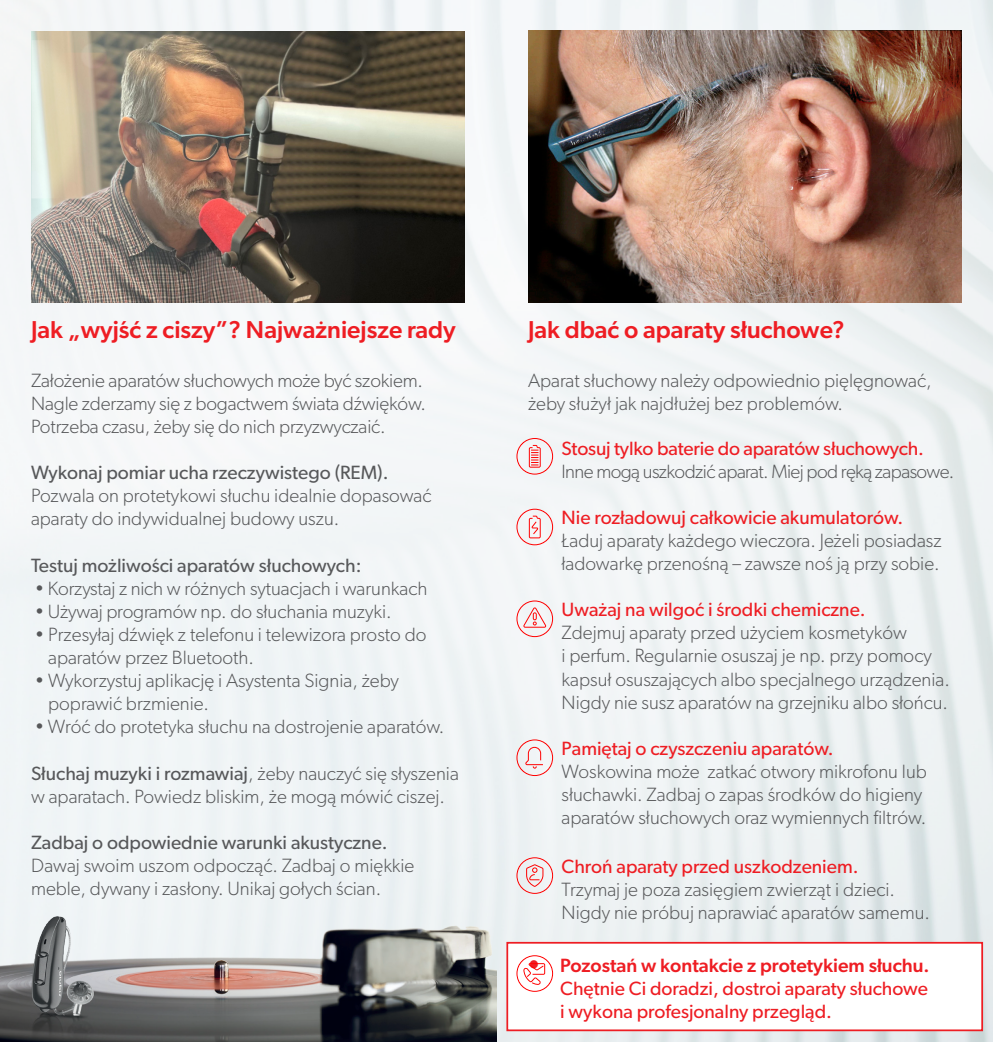
<style>
.page{position:relative;width:993px;height:1042px;background:#fff}
.page>*{position:absolute;margin:0;border:0;box-sizing:border-box;transform-origin:0 0}
.t1{font:500 24.5px "Gibson";color:#ee1d23}
.t2{font:300 19.25px/23.1px "Gibson";color:#57585a}
.t3{font:19.25px/23.1px "Gibson";color:#ee1d23}
.t4{font:19.25px "Gibson";color:#57585a}
.t5{font:300 19.25px "Gibson";letter-spacing:-.03em;color:#57585a}
.t6{font:500 19.25px "Gibson";color:#ee1d23}
.s1{font-weight:400}
</style>
<div class="page">
<img style="left:0;top:0;width:992px;height:1042px">
<div style="left:506px;top:942px;width:476px;height:89px;background:#fff;border:2px solid #ee1d23"></div>
<img style="left:528px;top:31px;width:433px;height:272px">
<img style="left:763px;top:31px;width:198px;height:150px">
<img style="left:863px;top:79px;width:98px;height:107px">
<img style="left:32px;top:32px;width:433px;height:271px">
<img style="left:32px;top:40px;width:120px;height:158px">
<img style="left:32px;top:53px;width:105px;height:78px">
<img style="left:71px;top:31px;width:46px;height:46px">
<img style="left:0;top:888px;width:496px;height:154px">
<svg style="left:516px;top:438px;width:37px;height:36px"></svg>
<svg style="left:516px;top:509px;width:37px;height:36px"></svg>
<svg style="left:516px;top:600px;width:37px;height:37px"></svg>
<svg style="left:516px;top:739px;width:37px;height:37px"></svg>
<svg style="left:516px;top:857px;width:37px;height:37px"></svg>
<svg style="left:516px;top:955px;width:37px;height:37px"></svg>
<p class="t1" style="left:31px;top:315px;width:426px">Jak „wyjść z ciszy”? Najważniejsze rady</p>
<p class="t2" style="left:31px;top:368px;width:396px">Założenie aparatów słuchowych może być szokiem.<br>Nagle zderzamy się z bogactwem świata dźwięków.<br>Potrzeba czasu, żeby się do nich przyzwyczaić.</p>
<p class="t4" style="left:31px;top:461px;width:359px">Wykonaj pomiar ucha rzeczywistego (REM).</p>
<p class="t2" style="left:31px;top:484px;width:402px">Pozwala on protetykowi słuchu idealnie dopasować aparaty do indywidualnej budowy uszu.</p>
<p class="t4" style="left:31px;top:553px;width:332px">Testuj możliwości aparatów słuchowych:</p>
<p class="t2" style="left:35px;top:576px;width:394px">• Korzystaj z nich w różnych sytuacjach i warunkach</p>
<p class="t2" style="left:35px;top:599px;width:358px">• Używaj programów np. do słuchania muzyki.</p>
<p class="t2" style="left:48px;top:622px;width:380px;text-indent:-13px">• Przesyłaj dźwięk z telefonu i telewizora prosto do aparatów przez Bluetooth.</p>
<p class="t2" style="left:48px;top:669px;width:352px;text-indent:-13px">• Wykorzystuj aplikację i Asystenta Signia, żeby poprawić brzmienie.</p>
<p class="t2" style="left:35px;top:715px;width:411px">• Wróć do protetyka słuchu na dostrojenie aparatów.</p>
<p class="t2" style="left:31px;top:761px;width:429px"><span class="s1">Słuchaj muzyki i rozmawiaj</span>, żeby nauczyć się słyszenia w aparatach. Powiedz bliskim, że mogą mówić ciszej.</p>
<p class="t4" style="left:31px;top:830px;width:358px">Zadbaj o odpowiednie warunki akustyczne.</p>
<p class="t2" style="left:31px;top:853px;width:385px">Dawaj swoim uszom odpocząć. Zadbaj o miękkie meble, dywany i zasłony. Unikaj gołych ścian.</p>
<p class="t1" style="left:528px;top:315px;width:318px">Jak dbać o aparaty słuchowe?</p>
<p class="t2" style="left:528px;top:368px;width:405px">Aparat słuchowy należy odpowiednio pięlęgnować, żeby służył jak najdłużej bez problemów.</p>
<p class="t3" style="left:561px;top:436px;width:364px">Stosuj tylko baterie do aparatów słuchowych.</p>
<p class="t5" style="left:561px;top:459px;width:394px">Inne mogą uszkodzić aparat. Miej pod ręką zapasowe.</p>
<p class="t3" style="left:561px;top:505px;width:343px">Nie rozładowuj całkowicie akumulatorów.</p>
<p class="t2" style="left:561px;top:528px;width:381px">Ładuj aparaty każdego wieczora. Jeżeli posiadasz ładowarkę przenośną – zawsze noś ją przy sobie.</p>
<p class="t3" style="left:561px;top:598px;width:305px">Uważaj na wilgoć i środki chemiczne.</p>
<p class="t2" style="left:561px;top:621px;width:390px">Zdejmuj aparaty przed użyciem kosmetyków<br>i perfum. Regularnie osuszaj je np. przy pomocy kapsuł osuszających albo specjalnego urządzenia.<br>Nigdy nie susz aparatów na grzejniku albo słońcu.</p>
<p class="t3" style="left:561px;top:736px;width:273px">Pamiętaj o czyszczeniu aparatów.</p>
<p class="t2" style="left:561px;top:759px;width:366px">Woskowina może zatkać otwory mikrofonu lub słuchawki. Zadbaj o zapas środków do higieny aparatów słuchowych oraz wymiennych filtrów.</p>
<p class="t3" style="left:561px;top:854px;width:298px">Chroń aparaty przed uszkodzeniem.</p>
<p class="t2" style="left:561px;top:877px;width:370px">Trzymaj je poza zasięgiem zwierząt i dzieci.<br>Nigdy nie próbuj naprawiać aparatów samemu.</p>
<p class="t6" style="left:560px;top:954px;width:371px">Pozostań w kontakcie z protetykiem słuchu.</p>
<p class="t3" style="left:560px;top:976px;width:369px">Chętnie Ci doradzi, dostroi aparaty słuchowe i wykona profesjonalny przegląd.</p>
</div>
